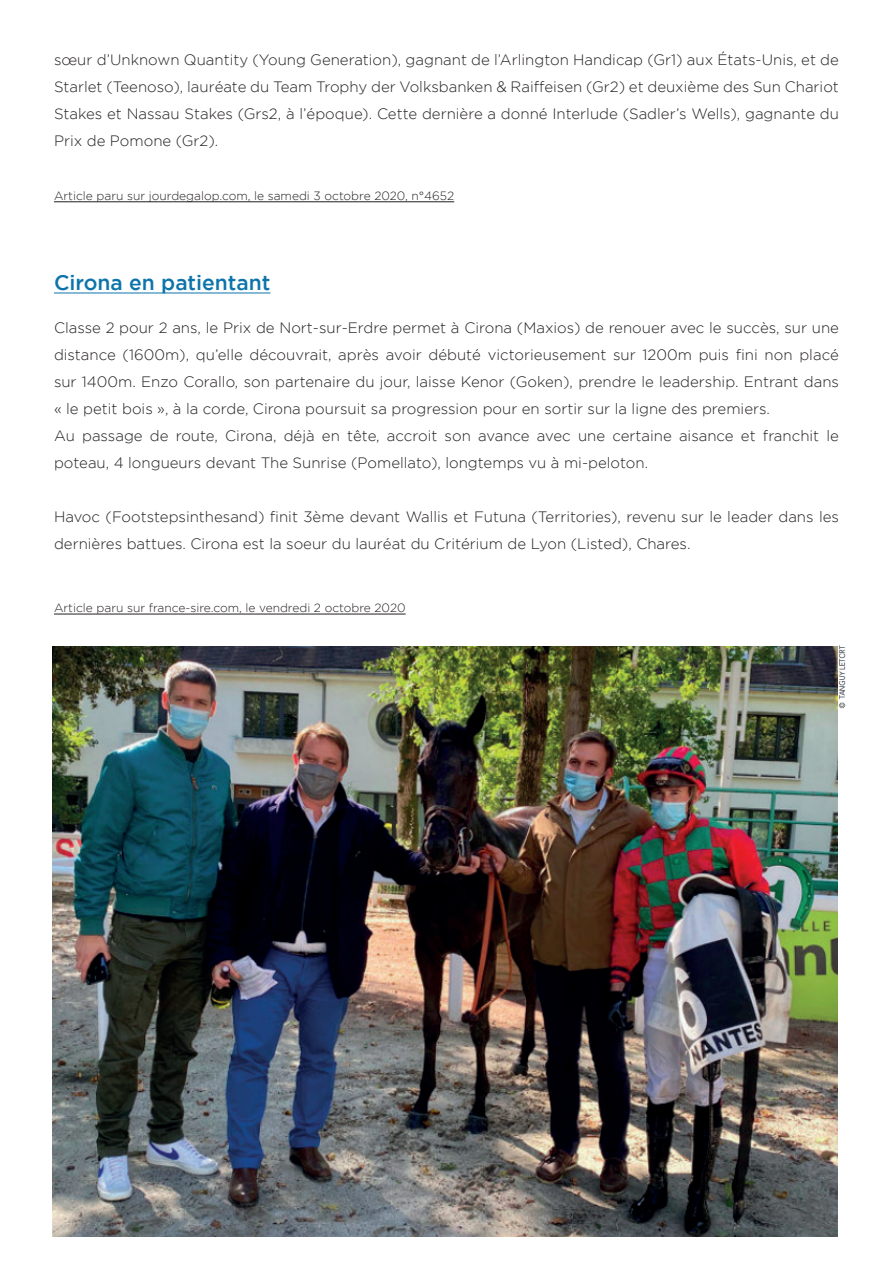
<style>
.page{position:relative;width:893px;height:1263px;background:#fff}
.page>*{position:absolute;margin:0;border:0;box-sizing:border-box;transform-origin:0 0}
.t1{font:500 21px "Gotham";color:#0d74ab}
.t2{font:300 15px/27px "Gotham";color:#231f20}
.t3{font:300 12px "Gotham";color:#231f20}
</style>
<div class="page">
<hr style="left:54px;top:202px;width:400px;height:1px;background:#231f20">
<hr style="left:54px;top:293px;width:216px;height:1px;background:#0d74ab">
<hr style="left:54px;top:614px;width:352px;height:1px;background:#231f20">
<img style="left:53px;top:646px;width:785px;height:590px">
<img style="left:839px;top:645px;width:7px;height:64px">
<p class="t2" style="left:54px;top:46px;width:786px;text-align:justify">sœur d’Unknown Quantity (Young Generation), gagnant de l’Arlington Handicap (Gr1) aux États-Unis, et de Starlet (Teenoso), lauréate du Team Trophy der Volksbanken &amp; Raiffeisen (Gr2) et deuxième des Sun Chariot Stakes et Nassau Stakes (Grs2, à l’époque). Cette dernière a donné Interlude (Sadler’s Wells), gagnante du Prix de Pomone (Gr2).</p>
<p class="t3" style="left:54px;top:189px;width:402px">Article paru sur jourdegalop.com, le samedi 3 octobre 2020, n°4652</p>
<h1 class="t1" style="left:54px;top:271px;width:218px">Cirona en patientant</h1>
<p class="t2" style="left:54px;top:314px;width:786px">Classe 2 pour 2 ans, le Prix de Nort-sur-Erdre permet à Cirona (Maxios) de renouer avec le succès, sur une distance (1600m), qu’elle découvrait, après avoir débuté victorieusement sur 1200m puis fini non placé sur 1400m. Enzo Corallo, son partenaire du jour, laisse Kenor (Goken), prendre le leadership. Entrant dans « le petit bois », à la corde, Cirona poursuit sa progression pour en sortir sur la ligne des premiers.<br>Au passage de route, Cirona, déjà en tête, accroit son avance avec une certaine aisance et franchit le poteau, 4 longueurs devant The Sunrise (Pomellato), longtemps vu à mi-peloton.</p>
<p class="t2" style="left:54px;top:503px;width:786px">Havoc (Footstepsinthesand) finit 3ème devant Wallis et Futuna (Territories), revenu sur le leader dans les dernières battues. Cirona est la soeur du lauréat du Critérium de Lyon (Listed), Chares.</p>
<p class="t3" style="left:54px;top:602px;width:353px">Article paru sur france-sire.com, le vendredi 2 octobre 2020</p>
</div>
